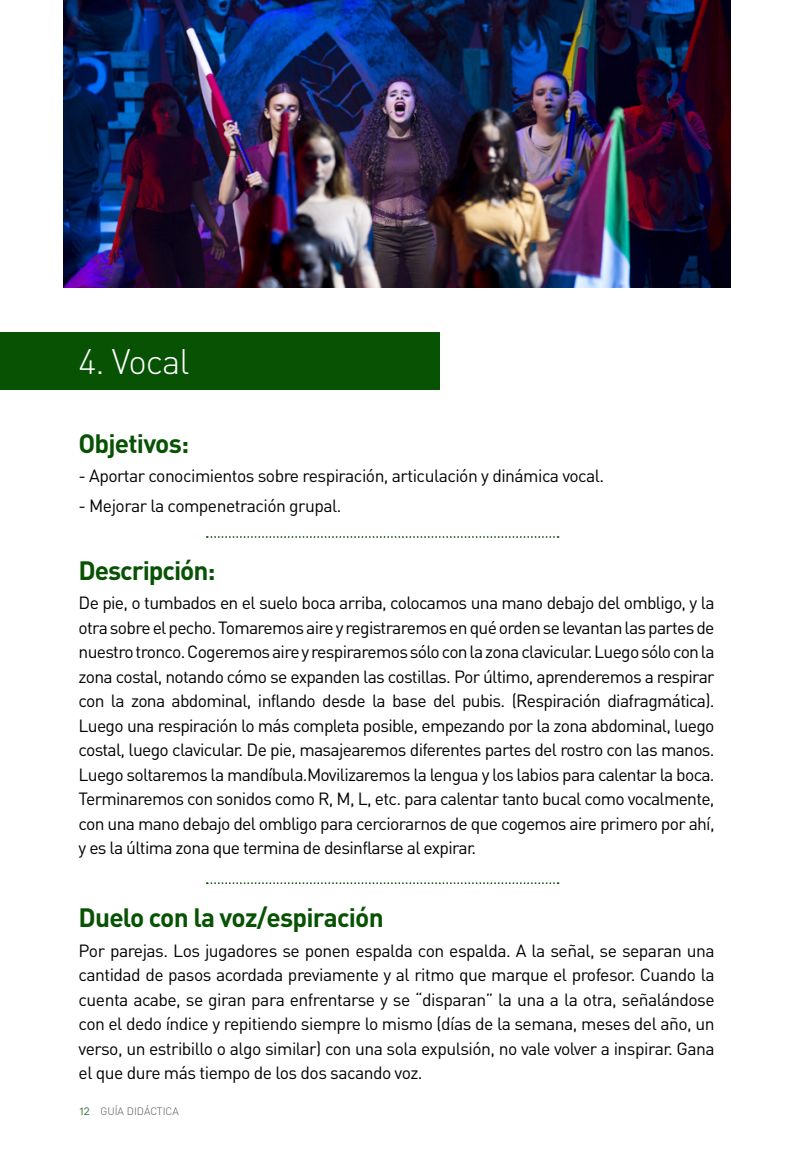
<style>
.page{position:relative;width:794px;height:1166px;background:#fff}
.page>*{position:absolute;margin:0;border:0;box-sizing:border-box;transform-origin:0 0}
.t1{font:300 35px "DIN Pro";letter-spacing:-.025em;color:#fff}
.t2{font:700 26.25px "DIN";letter-spacing:-.03em;color:#085203}
.t3{font:17.5px/24.5px "DIN";letter-spacing:-.03em;color:#000;text-align:justify}
.t4{font:300 10.67px "DIN Pro";color:#575756}
.s1{font-family:"DIN Regular Alternate";font-weight:400;font-size:12.25px;color:#397535}
</style>
<div class="page">
<img style="left:63px;top:0;width:668px;height:288px">
<div style="left:0;top:332px;width:439px;height:57px;background:#085203"></div>
<svg style="left:207px;top:536px;width:351px;height:2px"></svg>
<svg style="left:207px;top:882px;width:351px;height:2px"></svg>
<hr style="left:793px;top:332px;width:1px;height:57px;background:#085203">
<h1 class="t1" style="left:78px;top:338px;width:113px">4. Vocal</h1>
<h2 class="t2" style="left:78px;top:426px;width:112px">Objetivos:</h2>
<p class="t3" style="left:78px;top:463px;width:527px">- Aportar conocimientos sobre respiración, articulación y dinámica vocal.</p>
<p class="t3" style="left:78px;top:493px;width:265px">- Mejorar la compenetración grupal.</p>
<h2 class="t2" style="left:79px;top:553px;width:138px">Descripción:</h2>
<p class="t3" style="left:79px;top:590px;width:637px">De pie, o tumbados en el suelo boca arriba, colocamos una mano debajo del ombligo, y la otra sobre el pecho. Tomaremos aire y registraremos en qué orden se levantan las partes de nuestro tronco. Cogeremos aire y respiraremos sólo con la zona clavicular. Luego sólo con la zona costal, notando cómo se expanden las costillas. Por último, aprenderemos a respirar con la zona abdominal, inflando desde la base del pubis. (Respiración diafragmática).<br>Luego una respiración lo más completa posible, empezando por la zona abdominal, luego costal, luego clavicular. De pie, masajearemos diferentes partes del rostro con las manos.<br>Luego soltaremos la mandíbula.Movilizaremos la lengua y los labios para calentar la boca.<br>Terminaremos con sonidos como R, M, L, etc. para calentar tanto bucal como vocalmente, con una mano debajo del ombligo para cerciorarnos de que cogemos aire primero por ahí, y es la última zona que termina de desinflarse al expirar.</p>
<h2 class="t2" style="left:79px;top:900px;width:307px">Duelo con la voz/espiración</h2>
<p class="t3" style="left:79px;top:938px;width:637px">Por parejas. Los jugadores se ponen espalda con espalda. A la señal, se separan una cantidad de pasos acordada previamente y al ritmo que marque el profesor. Cuando la cuenta acabe, se giran para enfrentarse y se “disparan” la una a la otra, señalándose con el dedo índice y repitiendo siempre lo mismo (días de la semana, meses del año, un verso, un estribillo o algo similar) con una sola expulsión, no vale volver a inspirar. Gana el que dure más tiempo de los dos sacando voz.</p>
<p class="t4" style="left:79px;top:1103px;width:101px"><span class="s1">12</span> GUÍA DIDÁCTICA</p>
</div>
